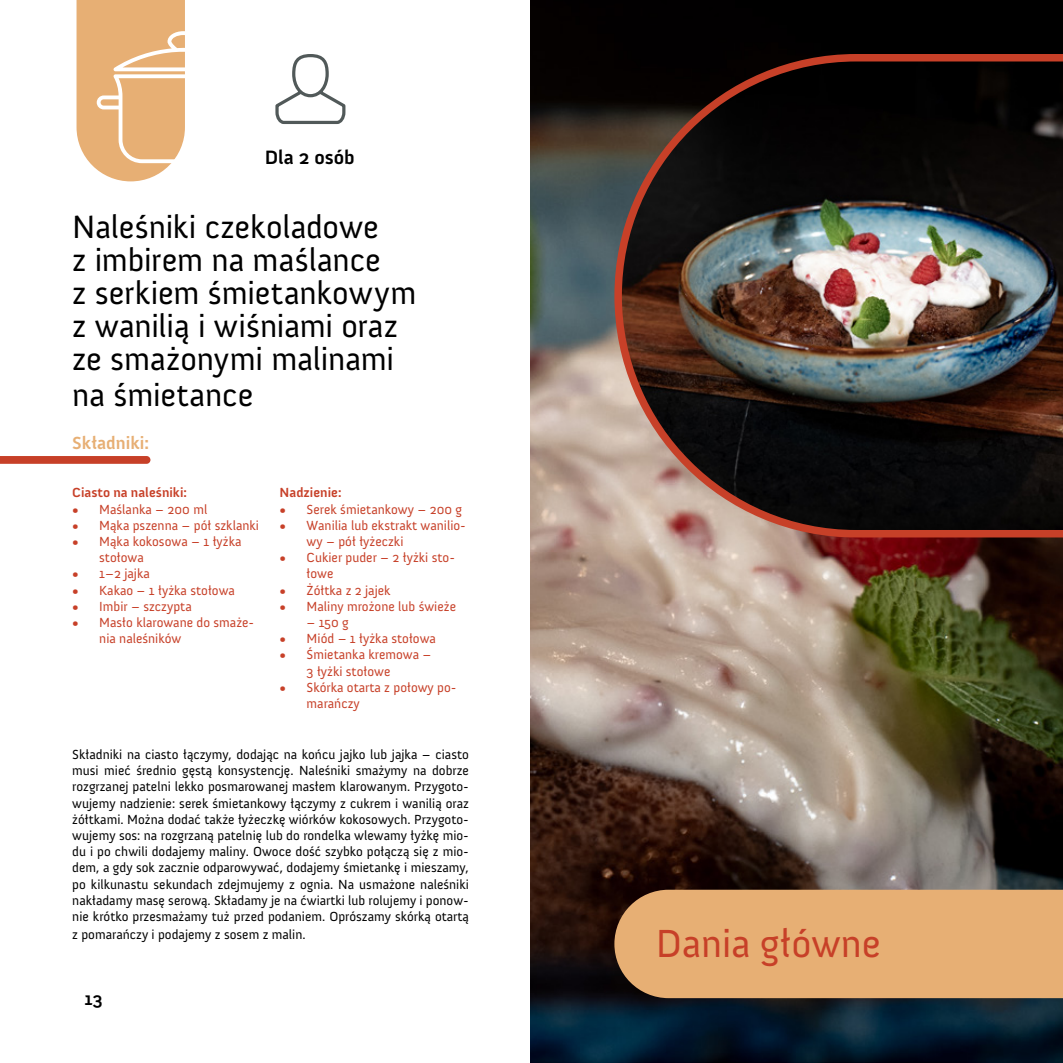
<style>
.page{position:relative;width:1063px;height:1063px;background:#fff}
.page>*{position:absolute;margin:0;border:0;box-sizing:border-box;transform-origin:0 0}
.t1{font:40.05px "Anivers";color:#c74028}
.t2{font:33px/33px "Anivers";letter-spacing:-.005em;color:#000}
.t3{font:700 19.8px "Anivers";color:#000}
.t4{font:700 18px "Anivers";color:#e7af74}
.t5{font:700 18px "Anivers";color:#000}
.t6{font:13.5px/16.2px "Anivers";color:#000;text-align:justify}
.t7{font:13.5px/16.2px "Anivers";color:#c74028}
.t8{font:700 13.5px "Anivers";color:#c74028}
</style>
<div class="page">
<img style="left:530px;top:0;width:533px;height:1063px">
<svg style="left:0;top:456px;width:150px;height:8px"></svg>
<img style="left:611px;top:50px;width:452px;height:491px">
<div style="left:614px;top:890px;width:449px;height:108px;background:#e7af74"></div>
<svg style="left:77px;top:0;width:269px;height:181px"></svg>
<h3 class="t3" style="left:265px;top:146px;width:92px">Dla 2 osób</h3>
<h2 class="t2" style="left:72px;top:211px;width:346px">Naleśniki czekoladowe<br>z imbirem na maślance<br>z serkiem śmietankowym z wanilią i wiśniami oraz ze smażonymi malinami</h2>
<h2 class="t2" style="left:72px;top:379px;width:183px">na śmietance</h2>
<h3 class="t4" style="left:72px;top:434px;width:78px">Składniki:</h3>
<p class="t8" style="left:72px;top:486px;width:116px">Ciasto na naleśniki:</p>
<p class="t7" style="left:72px;top:501px;width:137px">• Maślanka – 200 ml</p>
<p class="t7" style="left:72px;top:517px;width:188px">• Mąka pszenna – pół szklanki</p>
<p class="t7" style="left:99px;top:534px;width:144px;text-indent:-27px">• Mąka kokosowa – 1 łyżka stołowa</p>
<p class="t7" style="left:72px;top:566px;width:79px">• 1–2 jajka</p>
<p class="t7" style="left:72px;top:582px;width:164px">• Kakao – 1 łyżka stołowa</p>
<p class="t7" style="left:72px;top:598px;width:121px">• Imbir – szczypta</p>
<p class="t7" style="left:99px;top:615px;width:157px;text-indent:-27px">• Masło klarowane do smaże&shy;nia naleśników</p>
<p class="t8" style="left:280px;top:486px;width:63px">Nadzienie:</p>
<p class="t7" style="left:280px;top:501px;width:184px">• Serek śmietankowy – 200 g</p>
<p class="t7" style="left:307px;top:517px;width:161px;text-indent:-27px">• Wanilia lub ekstrakt wanilio&shy;wy – pół łyżeczki</p>
<p class="t7" style="left:307px;top:550px;width:150px;text-indent:-27px">• Cukier puder – 2 łyżki sto&shy;łowe</p>
<p class="t7" style="left:280px;top:582px;width:113px">• Żółtka z 2 jajek</p>
<p class="t7" style="left:280px;top:598px;width:178px">• Maliny mrożone lub świeże</p>
<p class="t7" style="left:307px;top:615px;width:44px">– 150 g</p>
<p class="t7" style="left:280px;top:631px;width:158px">• Miód – 1 łyżka stołowa</p>
<p class="t7" style="left:307px;top:647px;width:126px;text-indent:-27px">• Śmietanka kremowa –<br>3 łyżki stołowe</p>
<p class="t7" style="left:307px;top:679px;width:152px;text-indent:-27px">• Skórka otarta z połowy po&shy;marańczy</p>
<p class="t6" style="left:72px;top:747px;width:398px">Składniki na ciasto łączymy, dodając na końcu jajko lub jajka – ciasto musi mieć średnio gęstą konsystencję. Naleśniki smażymy na dobrze rozgrzanej patelni lekko posmarowanej masłem klarowanym. Przygoto&shy;wujemy nadzienie: serek śmietankowy łączymy z cukrem i wanilią oraz żółtkami. Można dodać także łyżeczkę wiórków kokosowych. Przygoto&shy;wujemy sos: na rozgrzaną patelnię lub do rondelka wlewamy łyżkę mio&shy;du i po chwili dodajemy maliny. Owoce dość szybko połączą się z mio&shy;dem, a gdy sok zacznie odparowywać, dodajemy śmietankę i mieszamy, po kilkunastu sekundach zdejmujemy z ognia. Na usmażone naleśniki nakładamy masę serową. Składamy je na ćwiartki lub rolujemy i ponow&shy;nie krótko przesmażamy tuż przed podaniem. Oprószamy skórką otartą</p>
<p class="t6" style="left:72px;top:927px;width:235px">z pomarańczy i podajemy z sosem z malin.</p>
<h1 class="t1" style="left:656px;top:922px;width:227px">Dania główne</h1>
<h3 class="t5" style="left:84px;top:989px;width:20px">13</h3>
</div>
